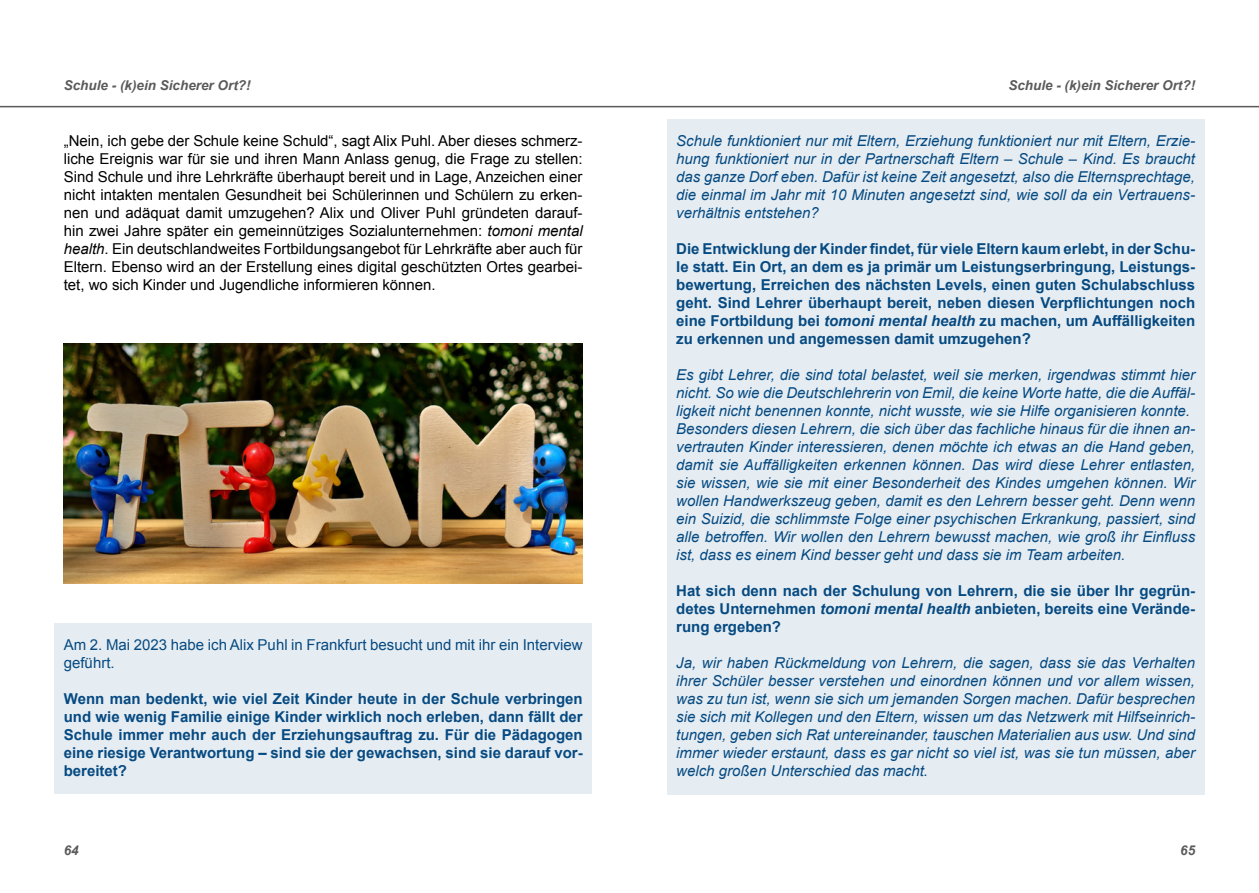
<style>
.page{position:relative;width:1259px;height:893px;background:#fff}
.page>*{position:absolute;margin:0;border:0;box-sizing:border-box;transform-origin:0 0}
.t1{font:italic 15px/18px "Arial";color:#064a82;text-align:justify}
.t2{font:700 15px/18px "Arial";color:#064a82;text-align:justify}
.t3{font:15px/18px "Arial";color:#000;text-align:justify}
.t4{font:15px/18px "Arial";color:#064a82}
.t5{font:italic 700 13.5px "Arial";color:#5a5a5b}
.s1{font-style:italic}
</style>
<div class="page">
<hr style="left:0;top:106px;width:1259px;height:1px;background:#5a5a5b">
<div style="left:54px;top:623px;width:538px;height:171px;background:#e6edf2"></div>
<img style="left:64px;top:344px;width:519px;height:239px">
<div style="left:667px;top:120px;width:537px;height:675px;background:#e6edf2"></div>
<p class="t5" style="left:64px;top:76px;width:188px">Schule - (k)ein Sicherer Ort?!</p>
<p class="t5" style="left:1008px;top:76px;width:188px">Schule - (k)ein Sicherer Ort?!</p>
<p class="t3" style="left:64px;top:131px;width:520px">„Nein, ich gebe der Schule keine Schuld“, sagt Alix Puhl. Aber dieses schmerz&shy;liche Ereignis war für sie und ihren Mann Anlass genug, die Frage zu stellen:<br>Sind Schule und ihre Lehrkräfte überhaupt bereit und in Lage, Anzeichen einer nicht intakten mentalen Gesundheit bei Schülerinnen und Schülern zu erken&shy;nen und adäquat damit umzugehen? Alix und Oliver Puhl gründeten darauf&shy;hin zwei Jahre später ein gemeinnütziges Sozialunternehmen: <span class="s1">tomoni mental health</span>. Ein deutschlandweites Fortbildungsangebot für Lehrkräfte aber auch für Eltern. Ebenso wird an der Erstellung eines digital geschützten Ortes gearbei&shy;tet, wo sich Kinder und Jugendliche informieren können.</p>
<p class="t4" style="left:64px;top:635px;width:520px">Am 2. Mai 2023 habe ich Alix Puhl in Frankfurt besucht und mit ihr ein Interview geführt.</p>
<p class="t2" style="left:64px;top:690px;width:520px">Wenn man bedenkt, wie viel Zeit Kinder heute in der Schule verbringen und wie wenig Familie einige Kinder wirklich noch erleben, dann fällt der Schule immer mehr auch der Erziehungsauftrag zu. Für die Pädagogen eine riesige Verantwortung – sind sie der gewachsen, sind sie darauf vor&shy;bereitet?</p>
<p class="t1" style="left:676px;top:132px;width:520px">Schule funktioniert nur mit Eltern, Erziehung funktioniert nur mit Eltern, Erzie&shy;hung funktioniert nur in der Partnerschaft Eltern – Schule – Kind. Es braucht das ganze Dorf eben. Dafür ist keine Zeit angesetzt, also die Elternsprechtage, die einmal im Jahr mit 10 Minuten angesetzt sind, wie soll da ein Vertrauens&shy;verhältnis entstehen?</p>
<p class="t2" style="left:676px;top:240px;width:520px">Die Entwicklung der Kinder findet, für viele Eltern kaum erlebt, in der Schu&shy;le statt. Ein Ort, an dem es ja primär um Leistungserbringung, Leistungs&shy;bewertung, Erreichen des nächsten Levels, einen guten Schulabschluss geht. Sind Lehrer überhaupt bereit, neben diesen Verpflichtungen noch eine Fortbildung bei <span class="s1">tomoni mental health</span> zu machen, um Auffälligkeiten zu erkennen und angemessen damit umzugehen?</p>
<p class="t1" style="left:676px;top:366px;width:520px;text-align:left">Es gibt Lehrer, die sind total belastet, weil sie merken, irgendwas stimmt hier nicht. So wie die Deutschlehrerin von Emil, die keine Worte hatte, die die Auffäl&shy;ligkeit nicht benennen konnte, nicht wusste, wie sie Hilfe organisieren konnte.<br>Besonders diesen Lehrern, die sich über das fachliche hinaus für die ihnen an&shy;vertrauten Kinder interessieren, denen möchte ich etwas an die Hand geben, damit sie Auffälligkeiten erkennen können. Das wird diese Lehrer entlasten, sie wissen, wie sie mit einer Besonderheit des Kindes umgehen können. Wir wollen Handwerkszeug geben, damit es den Lehrern besser geht. Denn wenn ein Suizid, die schlimmste Folge einer psychischen Erkrankung, passiert, sind alle betroffen. Wir wollen den Lehrern bewusst machen, wie groß ihr Einfluss ist, dass es einem Kind besser geht und dass sie im Team arbeiten.</p>
<p class="t2" style="left:676px;top:582px;width:520px">Hat sich denn nach der Schulung von Lehrern, die sie über Ihr gegrün&shy;detes Unternehmen <span class="s1">tomoni mental health</span> anbieten, bereits eine Verände&shy;rung ergeben?</p>
<p class="t1" style="left:676px;top:654px;width:520px">Ja, wir haben Rückmeldung von Lehrern, die sagen, dass sie das Verhalten ihrer Schüler besser verstehen und einordnen können und vor allem wissen, was zu tun ist, wenn sie sich um jemanden Sorgen machen. Dafür besprechen sie sich mit Kollegen und den Eltern, wissen um das Netzwerk mit Hilfseinrich&shy;tungen, geben sich Rat untereinander, tauschen Materialien aus usw. Und sind immer wieder erstaunt, dass es gar nicht so viel ist, was sie tun müssen, aber welch großen Unterschied das macht.</p>
<p class="t5" style="left:64px;top:841px;width:17px">64</p>
<p class="t5" style="left:1180px;top:841px;width:17px">65</p>
</div>
